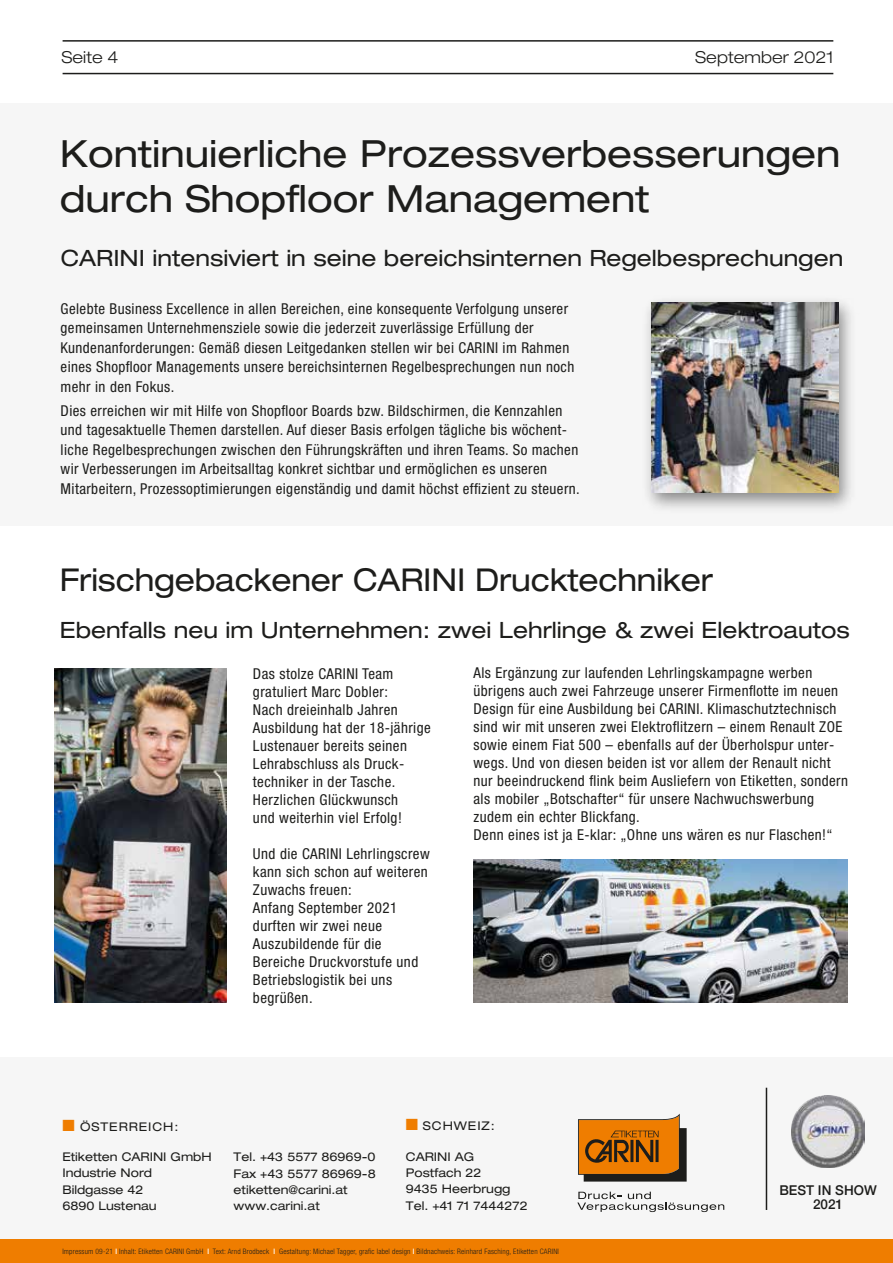
<style>
.page{position:relative;width:893px;height:1263px;background:#fff}
.page>*{position:absolute;margin:0;border:0;box-sizing:border-box;transform-origin:0 0}
.t1{font:expanded 37.5px/45px "Helvetica Neue LT Std";color:#1d1d1b}
.t2{font:expanded 31.5px "Helvetica Neue LT Std";letter-spacing:-.005em;color:#1d1d1b;scale:.96 1}
.t3{font:expanded 22.5px "Helvetica Neue LT Std";color:#1d1d1b}
.t4{font:300 expanded 16.5px "Helvetica Neue LT Std";color:#1d1d1b}
.t5{font:condensed 15px/18px "Helvetica Neue LT Std";letter-spacing:.03em;color:#1d1d1b}
.t6{font:500 13.5px/13.5px "Helvetica Neue";color:#1d1d1b;text-align:center}
.t7{font:expanded 12px/16.2px "Helvetica Neue LT Std";color:#1d1d1b}
.t8{font:expanded 12px "Helvetica Neue LT Std";letter-spacing:.08em;color:#1d1d1b}
.t9{font:300 condensed 7.5px "Helvetica Neue LT Std";letter-spacing:.025em;color:#1d1d1b}
.s1{color:#ef7d00}
.s2{font-weight:500;color:#fff}
</style>
<div class="page">
<div style="left:0;top:1058px;width:893px;height:205px;background:#f6f6f6"></div>
<div style="left:0;top:103px;width:893px;height:422px;background:#f6f6f6"></div>
<div style="left:0;top:1239px;width:893px;height:24px;background:#ef7d00"></div>
<hr style="left:63px;top:40px;width:770px;height:2px;background:#1d1d1b">
<svg style="left:577px;top:1192px;width:147px;height:20px"></svg>
<svg style="left:578px;top:1114px;width:109px;height:67px;background:#b06b1f"></svg>
<hr style="left:766px;top:1088px;width:1px;height:122px;background:#1d1d1b">
<hr style="left:63px;top:73px;width:770px;height:1px;background:#1d1d1b">
<img style="left:54px;top:669px;width:173px;height:333px">
<img style="left:647px;top:300px;width:204px;height:208px">
<img style="left:651px;top:303px;width:187px;height:190px">
<img style="left:474px;top:860px;width:373px;height:142px">
<img style="left:792px;top:1095px;width:72px;height:73px">
<p class="t4" style="left:62px;top:47px;width:58px">Seite 4</p>
<p class="t4" style="left:695px;top:47px;width:140px">September 2021</p>
<h1 class="t1" style="left:60px;top:130px;width:782px">Kontinuierliche Prozessverbesserungen durch Shopfloor Management</h1>
<h3 class="t3" style="left:61px;top:244px;width:784px">CARINI intensiviert in seine bereichsinternen Regelbesprechungen</h3>
<p class="t5" style="left:61px;top:298px;width:515px;line-height:19.5px">Gelebte Business Excellence in allen Bereichen, eine konsequente Verfolgung unserer gemeinsamen Unternehmensziele sowie die jederzeit zuverlässige Erfüllung der Kundenanforderungen: Gemäß diesen Leitgedanken stellen wir bei CARINI im Rahmen eines Shopfloor Managements unsere bereichsinternen Regelbesprechungen nun noch mehr in den Fokus.</p>
<p class="t5" style="left:61px;top:400px;width:521px;line-height:19.5px">Dies erreichen wir mit Hilfe von Shopfloor Boards bzw. Bildschirmen, die Kennzahlen und tagesaktuelle Themen darstellen. Auf dieser Basis erfolgen tägliche bis wöchent&shy;liche Regelbesprechungen zwischen den Führungskräften und ihren Teams. So machen wir Verbesserungen im Arbeitsalltag konkret sichtbar und ermöglichen es unseren Mitarbeitern, Prozessoptimierungen eigenständig und damit höchst effizient zu steuern.</p>
<h2 class="t2" style="left:60px;top:561px;width:682px">Frischgebackener CARINI Drucktechniker</h2>
<h3 class="t3" style="left:60px;top:617px;width:791px">Ebenfalls neu im Unternehmen: zwei Lehrlinge &amp; zwei Elektroautos</h3>
<p class="t5" style="left:253px;top:664px;width:179px">Das stolze CARINI Team gratuliert Marc Dobler:<br>Nach dreieinhalb Jahren<br>Ausbildung hat der 18-jährige<br>Lustenauer bereits seinen<br>Lehrabschluss als Druck&shy;techniker in der Tasche.<br>Herzlichen Glückwunsch<br>und weiterhin viel Erfolg!</p>
<p class="t5" style="left:253px;top:844px;width:178px">Und die CARINI Lehrlingscrew kann sich schon auf weiteren<br>Zuwachs freuen:<br>Anfang September 2021 durften wir zwei neue<br>Auszubildende für die<br>Bereiche Druckvorstufe und<br>Betriebslogistik bei uns begrüßen.</p>
<p class="t5" style="left:473px;top:663px;width:376px">Als Ergänzung zur laufenden Lehrlingskampagne werben übrigens auch zwei Fahrzeuge unserer Firmenflotte im neuen Design für eine Ausbildung bei CARINI. Klimaschutztechnisch sind wir mit unseren zwei Elektroflitzern – einem Renault ZOE sowie einem Fiat 500 – ebenfalls auf der Überholspur unter&shy;wegs. Und von diesen beiden ist vor allem der Renault nicht nur beeindruckend flink beim Ausliefern von Etiketten, sondern als mobiler „Botschafter“ für unsere Nachwuchswerbung zudem ein echter Blickfang.<br>Denn eines ist ja E-klar: „Ohne uns wären es nur Flaschen!“</p>
<p class="t8" style="left:62px;top:1119px;width:118px"><span class="s1">■</span> ÖSTERREICH:</p>
<p class="t7" style="left:62px;top:1149px;width:151px">Etiketten CARINI GmbH<br>Industrie Nord<br>Bildgasse 42<br>6890 Lustenau</p>
<p class="t7" style="left:234px;top:1149px;width:144px">Tel. +43 5577 86969-0<br>Fax +43 5577 86969-8 etiketten@carini.at www.carini.at</p>
<p class="t8" style="left:406px;top:1119px;width:90px"><span class="s1">■</span> SCHWEIZ:</p>
<p class="t7" style="left:406px;top:1148px;width:123px">CARINI AG<br>Postfach 22<br>9435 Heerbrugg<br>Tel. +41 71 7444272</p>
<p class="t6" style="left:779px;top:1183px;width:99px">BEST IN SHOW<br>2021</p>
<p class="t9" style="left:62px;top:1247px;width:498px">Impressum 09-21 <span class="s2">I</span> Inhalt: Etiketten CARINI GmbH <span class="s2">I</span> Text: Arnd Brodbeck <span class="s2">I</span> Gestaltung: Michael Tagger, grafic label design <span class="s2">I</span> Bildnachweis: Reinhard Fasching, Etiketten CARINI</p>
</div>
